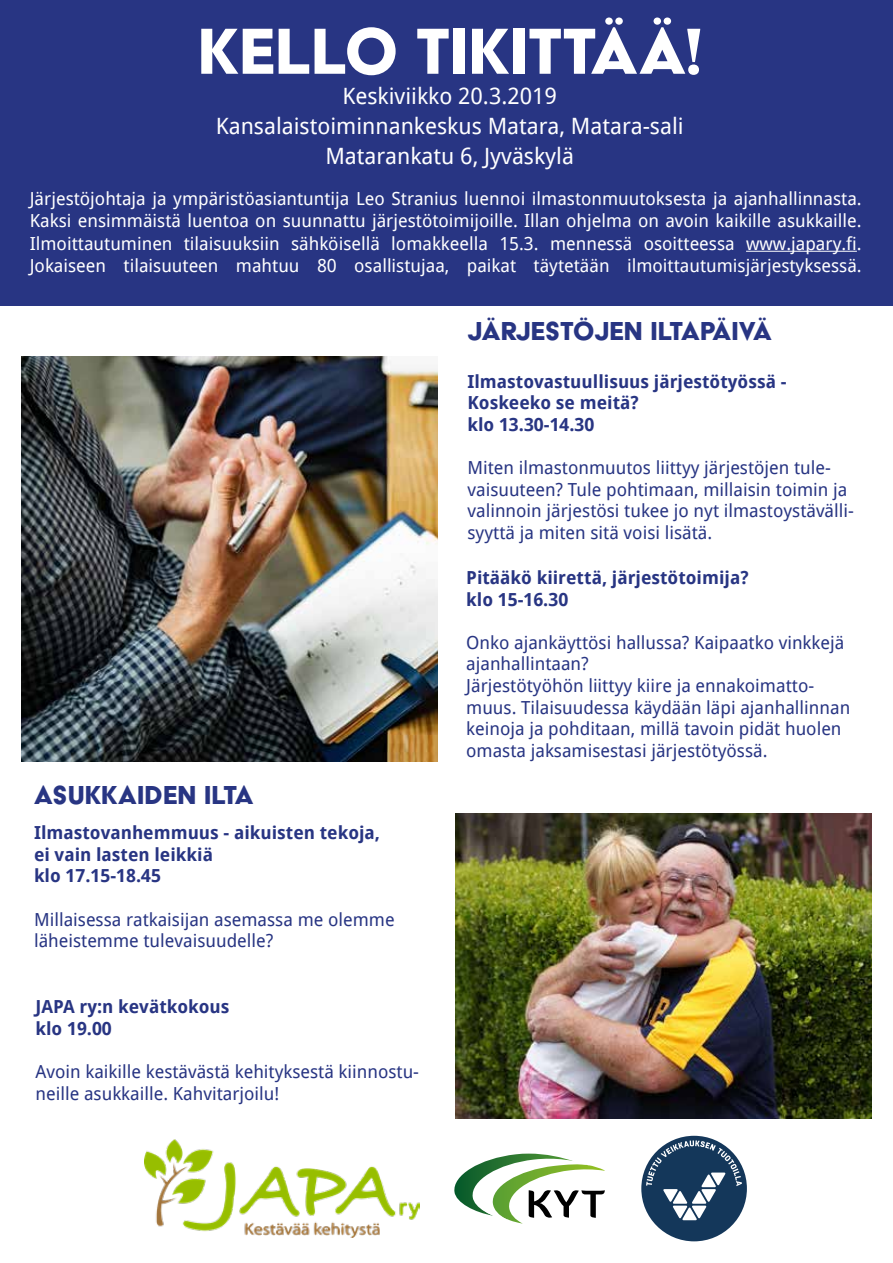
<style>
.page{position:relative;width:893px;height:1263px;background:#fff}
.page>*{position:absolute;margin:0;border:0;box-sizing:border-box;transform-origin:0 0}
.t1{font:75px "Acier BAT Text Solid";color:#fff}
.t2{font:30px "Acier BAT Text Solid";color:#283583}
.t3{font:22.5px/30px "Droid Sans";color:#fff;text-align:center}
.t4{font:18px/21.6px "Droid Sans";color:#283583}
.t5{font:18px/22.5px "Droid Sans";color:#fff;text-align:justify}
.t6{font:700 18px/21.6px "Droid Sans";color:#283583}
</style>
<div class="page">
<div style="left:0;top:0;width:893px;height:305px;background:#283583"></div>
<hr style="left:746px;top:251px;width:111px;height:1px;background:#fff">
<svg style="left:454px;top:1153px;width:151px;height:70px"></svg>
<svg style="left:641px;top:1136px;width:106px;height:105px"></svg>
<img style="left:144px;top:1139px;width:275px;height:99px">
<img style="left:21px;top:356px;width:417px;height:405px">
<img style="left:455px;top:813px;width:417px;height:305px">
<h1 class="t1" style="left:198px;top:12px;width:505px">KELLO TIKITTÄÄ!</h1>
<p class="t3" style="left:216px;top:81px;width:469px">Keskiviikko 20.3.2019<br>Kansalaistoiminnankeskus Matara, Matara-sali<br>Matarankatu 6, Jyväskylä</p>
<p class="t5" style="left:30px;top:187px;width:833px">Järjestöjohtaja ja ympäristöasiantuntija Leo Stranius luennoi ilmastonmuutoksesta ja ajanhallinnasta.<br>Kaksi ensimmäistä luentoa on suunnattu järjestötoimijoille. Illan ohjelma on avoin kaikille asukkaille.<br>Ilmoittautuminen tilaisuuksiin sähköisellä lomakkeella 15.3. mennessä osoitteessa www.japary.fi.<br>Jokaiseen tilaisuuteen mahtuu 80 osallistujaa, paikat täytetään ilmoittautumisjärjestyksessä.</p>
<h2 class="t2" style="left:468px;top:316px;width:306px">JÄRJESTÖJEN ILTAPÄIVÄ</h2>
<p class="t6" style="left:467px;top:371px;width:320px">Ilmastovastuullisuus järjestötyössä -<br>Koskeeko se meitä?<br>klo 13.30-14.30</p>
<p class="t4" style="left:467px;top:457px;width:388px">Miten ilmastonmuutos liittyy järjestöjen tule&shy;vaisuuteen? Tule pohtimaan, millaisin toimin ja valinnoin järjestösi tukee jo nyt ilmastoystävälli&shy;syyttä ja miten sitä voisi lisätä.</p>
<h2 class="t2" style="left:34px;top:779px;width:221px">ASUKKAIDEN ILTA</h2>
<p class="t6" style="left:34px;top:822px;width:348px">Ilmastovanhemmuus - aikuisten tekoja, ei vain lasten leikkiä<br>klo 17.15-18.45</p>
<p class="t4" style="left:34px;top:909px;width:362px">Millaisessa ratkaisijan asemassa me olemme läheistemme tulevaisuudelle?</p>
<p class="t6" style="left:36px;top:996px;width:196px">JAPA ry:n kevätkokous klo 19.00</p>
<p class="t4" style="left:36px;top:1061px;width:385px">Avoin kaikille kestävästä kehityksestä kiinnostu&shy;neille asukkaille. Kahvitarjoilu!</p>
<p class="t6" style="left:466px;top:567px;width:284px">Pitääkö kiirettä, järjestötoimija? klo 15-16.30</p>
<p class="t4" style="left:466px;top:632px;width:386px">Onko ajankäyttösi hallussa? Kaipaatko vinkkejä ajanhallintaan?<br>Järjestötyöhön liittyy kiire ja ennakoimatto&shy;muus. Tilaisuudessa käydään läpi ajanhallinnan keinoja ja pohditaan, millä tavoin pidät huolen omasta jaksamisestasi järjestötyössä.</p>
</div>
